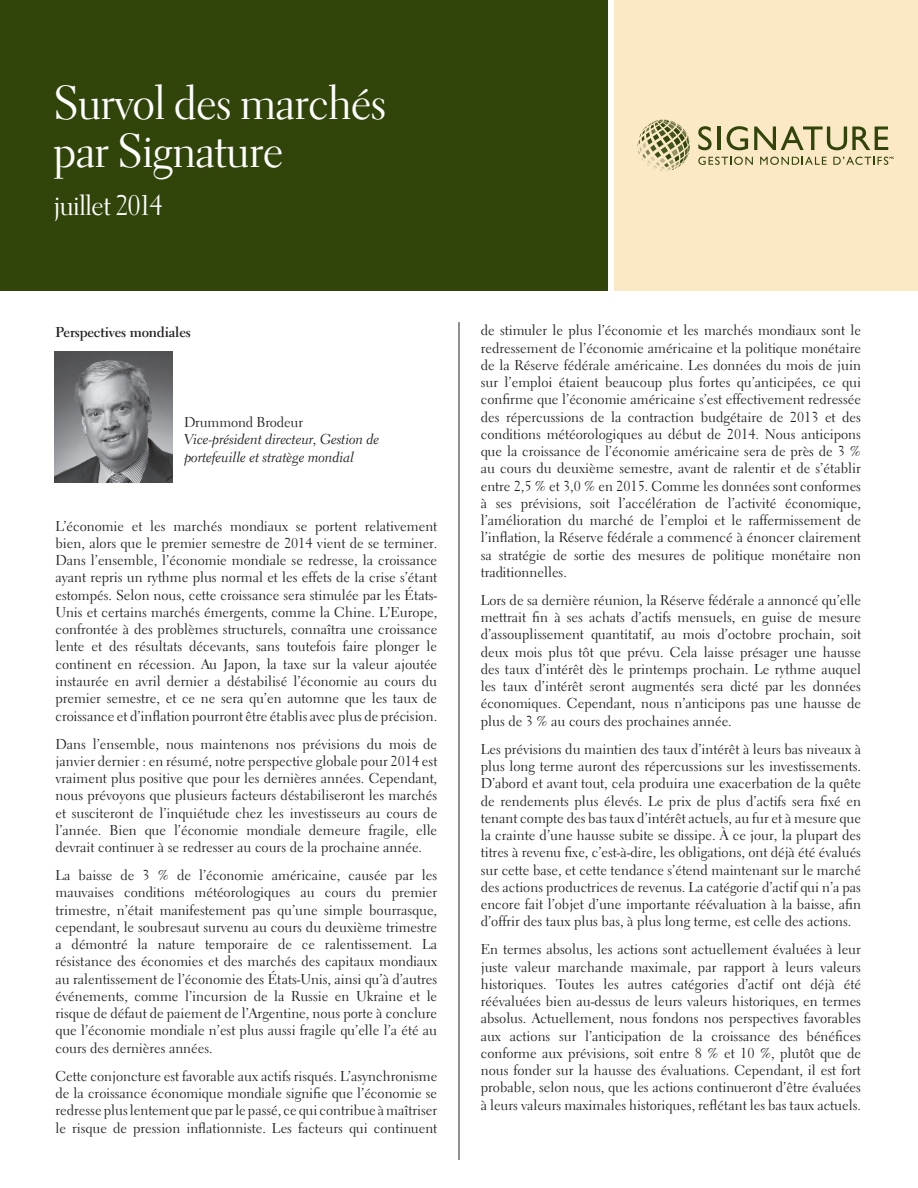
<style>
.page{position:relative;width:918px;height:1188px;background:#fff}
.page>*{position:absolute;margin:0;border:0;box-sizing:border-box;transform-origin:0 0}
.t1{font:48px/48px "Electra LH Display";letter-spacing:.01em;color:#fff}
.t2{font:28.5px "Electra LH Display";letter-spacing:.01em;color:#fff}
.t3{font:14.25px/17.2px "Electra LH";color:#231f20;text-align:justify}
.t4{font:14.25px/17.2px "Electra LH Cursive";letter-spacing:-.01em;color:#231f20}
.t5{font:700 14.25px "Electra LH";letter-spacing:-.01em;color:#231f20}
</style>
<div class="page">
<hr style="left:459px;top:322px;width:1px;height:838px;background:#231f20">
<div style="left:614px;top:0;width:304px;height:290px;background:#fbe9c6"></div>
<div style="left:0;top:0;width:608px;height:290px;background:#31450b"></div>
<svg style="left:638px;top:120px;width:52px;height:51px"></svg>
<svg style="left:698px;top:126px;width:14px;height:24px"></svg>
<hr style="left:718px;top:127px;width:3px;height:23px;background:#31450b">
<svg style="left:727px;top:126px;width:21px;height:24px"></svg>
<svg style="left:754px;top:126px;width:134px;height:24px"></svg>
<svg style="left:698px;top:157px;width:55px;height:8px"></svg>
<svg style="left:760px;top:157px;width:67px;height:8px"></svg>
<svg style="left:833px;top:157px;width:61px;height:8px"></svg>
<img style="left:54px;top:352px;width:118px;height:131px">
<h1 class="t1" style="left:54px;top:79px;width:333px">Survol des marchés par Signature</h1>
<h2 class="t2" style="left:54px;top:189px;width:110px">juillet 2014</h2>
<p class="t5" style="left:56px;top:323px;width:137px">Perspectives mondiales</p>
<p class="t3" style="left:184px;top:414px;width:121px">Drummond Brodeur</p>
<p class="t4" style="left:184px;top:431px;width:197px">Vice-président directeur, Gestion de portefeuille et stratège mondial</p>
<p class="t3" style="left:56px;top:517px;width:383px">L’économie et les marchés mondiaux se portent relativement bien, alors que le premier semestre de 2014 vient de se terminer.<br>Dans l’ensemble, l’économie mondiale se redresse, la croissance ayant repris un rythme plus normal et les effets de la crise s’étant estompés. Selon nous, cette croissance sera stimulée par les États-Unis et certains marchés émergents, comme la Chine. L’Europe, confrontée à des problèmes structurels, connaîtra une croissance lente et des résultats décevants, sans toutefois faire plonger le continent en récession. Au Japon, la taxe sur la valeur ajoutée instaurée en avril dernier a déstabilisé l’économie au cours du premier semestre, et ce ne sera qu’en automne que les taux de croissance et d’inflation pourront être établis avec plus de précision.</p>
<p class="t3" style="left:56px;top:735px;width:383px">Dans l’ensemble, nous maintenons nos prévisions du mois de janvier dernier : en résumé, notre perspective globale pour 2014 est vraiment plus positive que pour les dernières années. Cependant, nous prévoyons que plusieurs facteurs déstabiliseront les marchés et susciteront de l’inquiétude chez les investisseurs au cours de l’année. Bien que l’économie mondiale demeure fragile, elle devrait continuer à se redresser au cours de la prochaine année.</p>
<p class="t3" style="left:56px;top:867px;width:383px">La baisse de 3 % de l’économie américaine, causée par les mauvaises conditions météorologiques au cours du premier trimestre, n’était manifestement pas qu’une simple bourrasque, cependant, le soubresaut survenu au cours du deuxième trimestre a démontré la nature temporaire de ce ralentissement. La résistance des économies et des marchés des capitaux mondiaux au ralentissement de l’économie des États-Unis, ainsi qu’à d’autres événements, comme l’incursion de la Russie en Ukraine et le risque de défaut de paiement de l’Argentine, nous porte à conclure que l’économie mondiale n’est plus aussi fragile qu’elle l’a été au cours des dernières années.</p>
<p class="t3" style="left:56px;top:1067px;width:383px">Cette conjoncture est favorable aux actifs risqués. L’asynchronisme de la croissance économique mondiale signifie que l’économie se redresse plus lentement que par le passé, ce qui contribue à maîtriser le risque de pression inflationniste. Les facteurs qui continuent</p>
<p class="t3" style="left:481px;top:322px;width:382px">de stimuler le plus l’économie et les marchés mondiaux sont le redressement de l’économie américaine et la politique monétaire de la Réserve fédérale américaine. Les données du mois de juin sur l’emploi étaient beaucoup plus fortes qu’anticipées, ce qui confirme que l’économie américaine s’est effectivement redressée des répercussions de la contraction budgétaire de 2013 et des conditions météorologiques au début de 2014. Nous anticipons que la croissance de l’économie américaine sera de près de 3 % au cours du deuxième semestre, avant de ralentir et de s’établir entre 2,5 % et 3,0 % en 2015. Comme les données sont conformes à ses prévisions, soit l’accélération de l’activité économique, l’amélioration du marché de l’emploi et le raffermissement de l’inflation, la Réserve fédérale a commencé à énoncer clairement sa stratégie de sortie des mesures de politique monétaire non traditionnelles.</p>
<p class="t3" style="left:481px;top:591px;width:382px">Lors de sa dernière réunion, la Réserve fédérale a annoncé qu’elle mettrait fin à ses achats d’actifs mensuels, en guise de mesure d’assouplissement quantitatif, au mois d’octobre prochain, soit deux mois plus tôt que prévu. Cela laisse présager une hausse des taux d’intérêt dès le printemps prochain. Le rythme auquel les taux d’intérêt seront augmentés sera dicté par les données économiques. Cependant, nous n’anticipons pas une hausse de plus de 3 % au cours des prochaines année.</p>
<p class="t3" style="left:481px;top:740px;width:382px">Les prévisions du maintien des taux d’intérêt à leurs bas niveaux à plus long terme auront des répercussions sur les investissements.<br>D’abord et avant tout, cela produira une exacerbation de la quête de rendements plus élevés. Le prix de plus d’actifs sera fixé en tenant compte des bas taux d’intérêt actuels, au fur et à mesure que la crainte d’une hausse subite se dissipe. À ce jour, la plupart des titres à revenu fixe, c’est-à-dire, les obligations, ont déjà été évalués sur cette base, et cette tendance s’étend maintenant sur le marché des actions productrices de revenus. La catégorie d’actif qui n’a pas encore fait l’objet d’une importante réévaluation à la baisse, afin d’offrir des taux plus bas, à plus long terme, est celle des actions.</p>
<p class="t3" style="left:481px;top:941px;width:382px">En termes absolus, les actions sont actuellement évaluées à leur juste valeur marchande maximale, par rapport à leurs valeurs historiques. Toutes les autres catégories d’actif ont déjà été réévaluées bien au-dessus de leurs valeurs historiques, en termes absolus. Actuellement, nous fondons nos perspectives favorables aux actions sur l’anticipation de la croissance des bénéfices conforme aux prévisions, soit entre 8 % et 10 %, plutôt que de nous fonder sur la hausse des évaluations. Cependant, il est fort probable, selon nous, que les actions continueront d’être évaluées à leurs valeurs maximales historiques, reflétant les bas taux actuels.</p>
</div>
